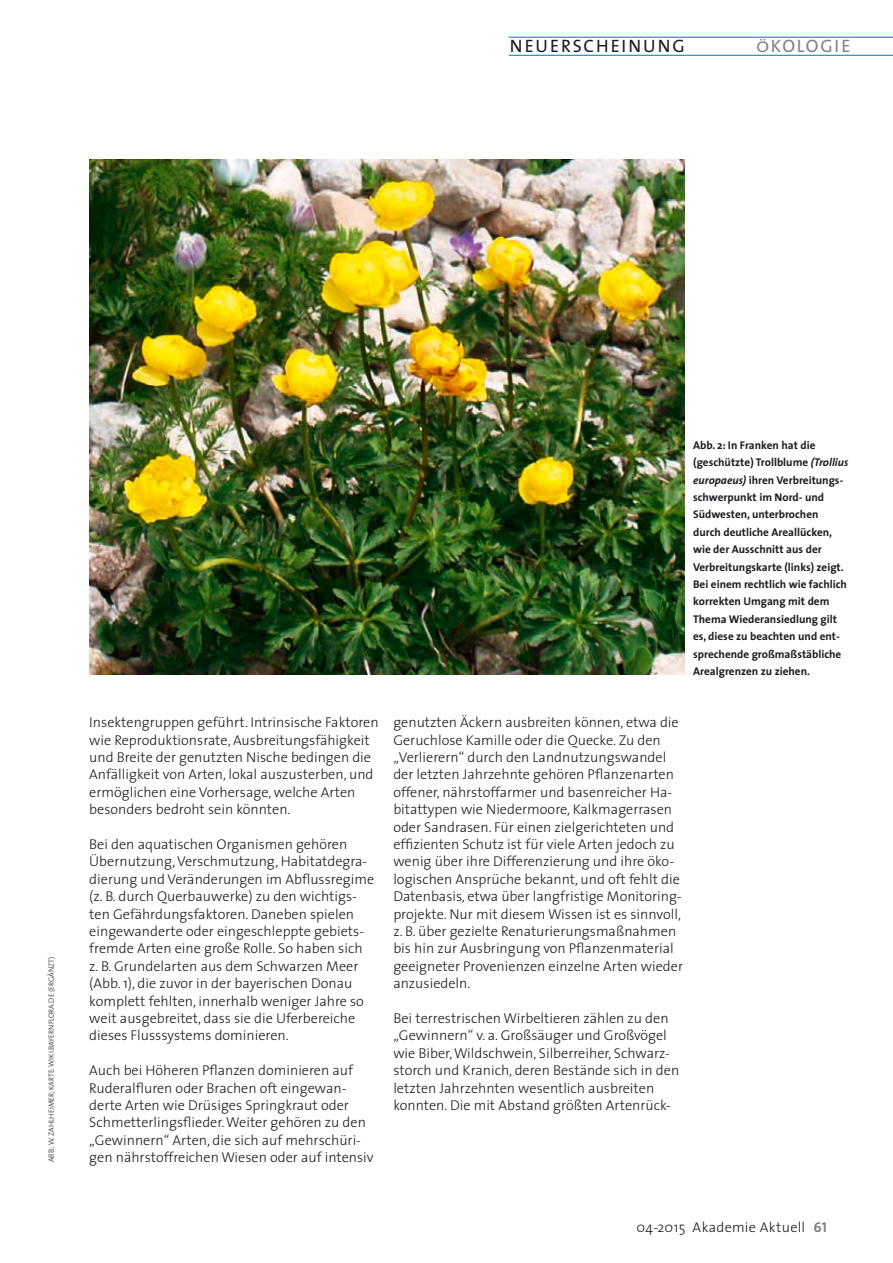
<style>
.page{position:relative;width:893px;height:1263px;background:#fff}
.page>*{position:absolute;margin:0;border:0;box-sizing:border-box;transform-origin:0 0}
.t1{font:18px "The Sans";letter-spacing:.11em;color:#1b1c20}
.t2{font:18px "The Sans";letter-spacing:.1em;color:#818084}
.t3{font:300 14.25px/17.4px "The Sans";color:#1b1c20}
.t4{font:300 14.25px "The Sans";letter-spacing:.02em;color:#1b1c20}
.t5{font:700 11.25px/17.4px "The Sans";color:#1b1c20}
.t6{font:7.5px "The Sans Light Caps";color:#1b1c20}
.s1{font-size:15.45px}
.s2{font-style:italic}
.s3{font-family:"The Sans Bold Caps";font-weight:400;color:#818084}
</style>
<div class="page">
<img style="left:89px;top:159px;width:596px;height:516px">
<hr style="left:509px;top:55px;width:384px;height:1px;background:#0076be">
<hr style="left:509px;top:37px;width:384px;height:1px;background:#0076be">
<p class="t1" style="left:510px;top:31px;width:176px">NEUERSCHEINUNG</p>
<p class="t2" style="left:756px;top:31px;width:96px"><span class="s1">Ö</span>KOLOGIE</p>
<p class="t6" style="left:45px;top:1162px;width:207px;rotate:-90deg">ABB.: W. ZAHLHEIMER; KARTE: WIKI.BAYERNFLORA.DE (ERGÄNZT)</p>
<p class="t3" style="left:89px;top:713px;width:291px">Insektengruppen geführt. Intrinsische Faktoren wie Reproduktionsrate, Ausbreitungsfähigkeit und Breite der genutzten Nische bedingen die Anfälligkeit von Arten, lokal auszusterben, und ermöglichen eine Vorhersage, welche Arten besonders bedroht sein könnten.</p>
<p class="t3" style="left:89px;top:835px;width:286px">Bei den aquatischen Organismen gehören Übernutzung, Verschmutzung, Habitatdegra&shy;dierung und Veränderungen im Abflussregime (z. B. durch Querbauwerke) zu den wichtigs&shy;ten Gefährdungsfaktoren. Daneben spielen eingewanderte oder eingeschleppte gebiets&shy;fremde Arten eine große Rolle. So haben sich z. B. Grundelarten aus dem Schwarzen Meer (Abb. 1), die zuvor in der bayerischen Donau komplett fehlten, innerhalb weniger Jahre so weit ausgebreitet, dass sie die Uferbereiche dieses Flusssystems dominieren.</p>
<p class="t3" style="left:89px;top:1061px;width:286px">Auch bei Höheren Pflanzen dominieren auf Ruderalfluren oder Brachen oft eingewan&shy;derte Arten wie Drüsiges Springkraut oder Schmetterlingsflieder. Weiter gehören zu den „Gewinnern“ Arten, die sich auf mehrschüri&shy;gen nährstoffreichen Wiesen oder auf intensiv</p>
<p class="t5" style="left:693px;top:436px;width:157px">Abb. 2: In Franken hat die (geschützte) Trollblume <span class="s2">(Trollius europaeus)</span> ihren Verbreitungs&shy;schwerpunkt im Nord- und<br>Südwesten, unterbrochen durch deutliche Areallücken, wie der Ausschnitt aus der<br>Verbreitungskarte (links) zeigt.<br>Bei einem rechtlich wie fachlich korrekten Umgang mit dem<br>Thema Wiederansiedlung gilt es, diese zu beachten und ent&shy;sprechende großmaßstäbliche<br>Arealgrenzen zu ziehen.</p>
<p class="t3" style="left:393px;top:713px;width:291px">genutzten Äckern ausbreiten können, etwa die Geruchlose Kamille oder die Quecke. Zu den „Verlierern“ durch den Landnutzungswandel der letzten Jahrzehnte gehören Pflanzenarten offener, nährstoffarmer und basenreicher Ha&shy;bitattypen wie Niedermoore, Kalkmagerrasen oder Sandrasen. Für einen zielgerichteten und effizienten Schutz ist für viele Arten jedoch zu wenig über ihre Differenzierung und ihre öko&shy;logischen Ansprüche bekannt, und oft fehlt die Datenbasis, etwa über langfristige Monitoring&shy;projekte. Nur mit diesem Wissen ist es sinnvoll, z. B. über gezielte Renaturierungsmaßnahmen bis hin zur Ausbringung von Pflanzenmaterial geeigneter Provenienzen einzelne Arten wieder anzusiedeln.</p>
<p class="t3" style="left:393px;top:1009px;width:287px">Bei terrestrischen Wirbeltieren zählen zu den „Gewinnern“ v. a. Großsäuger und Großvögel wie Biber, Wildschwein, Silberreiher, Schwarz&shy;storch und Kranich, deren Bestände sich in den letzten Jahrzehnten wesentlich ausbreiten konnten. Die mit Abstand größten Artenrück-</p>
<p class="t4" style="left:636px;top:1215px;width:192px">04-2015 Akademie Aktuell <span class="s3">61</span></p>
</div>
